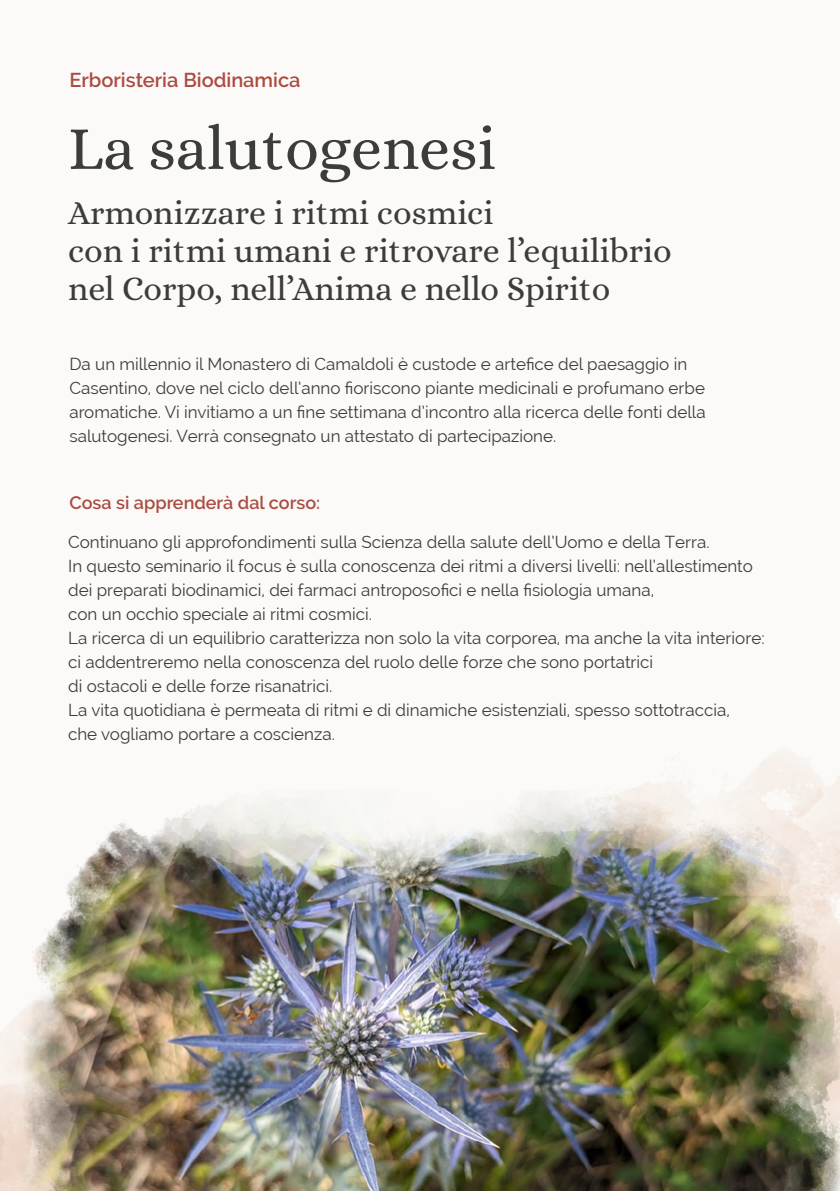
<style>
.page{position:relative;width:840px;height:1191px;background:#fff}
.page>*{position:absolute;margin:0;border:0;box-sizing:border-box;transform-origin:0 0}
.t1{font:62px "Alice";color:#3c3c3b}
.t2{font:34px/38px "Alice";color:#3c3c3b}
.t3{font:600 20px "Raleway";color:#ab4b41}
.t4{font:600 18px "Raleway";color:#ab4b41}
.t5{font:17px/24px "Raleway";color:#3c3c3b}
.t6{font:17px/24px "Raleway";color:#3d3c3b}
</style>
<div class="page">
<div style="left:0;top:0;width:839px;height:1191px;background:#fbfaf8"></div>
<img style="left:0;top:756px;width:839px;height:435px">
<p class="t3" style="left:69px;top:68px;width:232px">Erboristeria Biodinamica</p>
<h1 class="t1" style="left:68px;top:115px;width:429px">La salutogenesi</h1>
<h2 class="t2" style="left:68px;top:196px;width:604px">Armonizzare i ritmi cosmici<br>con i ritmi umani e ritrovare l’equilibrio nel Corpo, nell’Anima e nello Spirito</h2>
<p class="t6" style="left:69px;top:352px;width:637px">Da un millennio il Monastero di Camaldoli è custode e artefice del paesaggio in Casentino, dove nel ciclo dell’anno fioriscono piante medicinali e profumano erbe aromatiche. Vi invitiamo a un fine settimana d’incontro alla ricerca delle fonti della salutogenesi. Verrà consegnato un attestato di partecipazione.</p>
<p class="t4" style="left:69px;top:492px;width:252px">Cosa si apprenderà dal corso:</p>
<p class="t5" style="left:68px;top:530px;width:697px">Continuano gli approfondimenti sulla Scienza della salute dell’Uomo e della Terra.<br>In questo seminario il focus è sulla conoscenza dei ritmi a diversi livelli: nell’allestimento dei preparati biodinamici, dei farmaci antroposofici e nella fisiologia umana,<br>con un occhio speciale ai ritmi cosmici.<br>La ricerca di un equilibrio caratterizza non solo la vita corporea, ma anche la vita interiore: ci addentreremo nella conoscenza del ruolo delle forze che sono portatrici<br>di ostacoli e delle forze risanatrici.<br>La vita quotidiana è permeata di ritmi e di dinamiche esistenziali, spesso sottotraccia,<br>che vogliamo portare a coscienza.</p>
</div>
